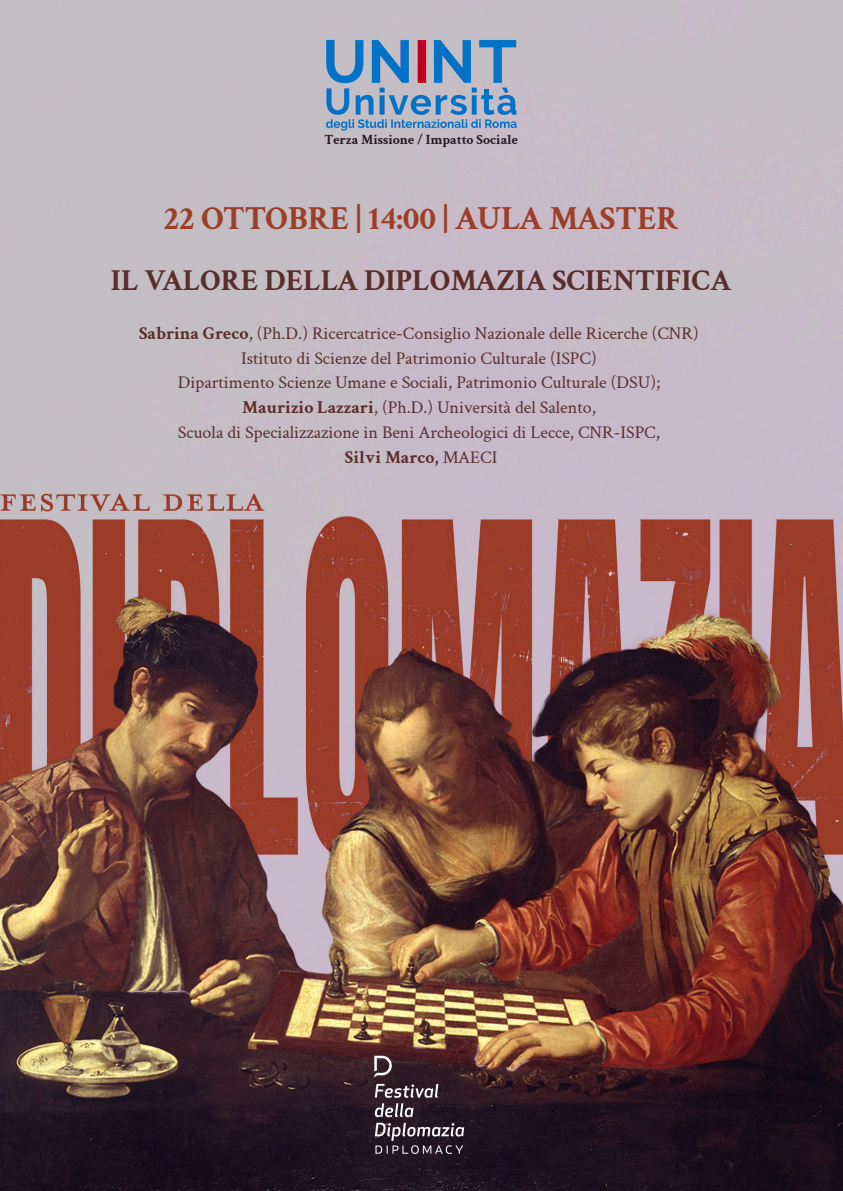
<style>
.page{position:relative;width:843px;height:1191px;background:#fff}
.page>*{position:absolute;margin:0;border:0;box-sizing:border-box;transform-origin:0 0}
.t1{font:700 33.2px "Crimson Text";color:#9d3f28}
.t2{font:700 30px "Crimson Text";color:#592e2b}
.t3{font:18px/24.7px "Crimson Text";color:#592e2b;text-align:center}
.t4{font:700 13.8px "Crimson Text";color:#291722}
.s1{font-weight:700}
</style>
<div class="page">
<img style="left:0;top:0;width:842px;height:1190px">
<img style="left:322px;top:36px;width:198px;height:96px">
<img style="left:361px;top:1046px;width:120px;height:121px">
<p class="t4" style="left:324px;top:131px;width:195px">Terza Missione / Impatto Sociale</p>
<h1 class="t1" style="left:164px;top:198px;width:516px">22 OTTOBRE | 14:00 | AULA MASTER</h1>
<h2 class="t2" style="left:111px;top:261px;width:621px">IL VALORE DELLA DIPLOMAZIA SCIENTIFICA</h2>
<p class="t3" style="left:139px;top:321px;width:561px"><span class="s1">Sabrina Greco</span>, (Ph.D.) Ricercatrice-Consiglio Nazionale delle Ricerche (CNR)<br>Istituto di Scienze del Patrimonio Culturale (ISPC)<br>Dipartimento Scienze Umane e Sociali, Patrimonio Culturale (DSU);<br><span class="s1">Maurizio Lazzari</span>, (Ph.D.) Università del Salento,<br>Scuola di Specializzazione in Beni Archeologici di Lecce, CNR-ISPC,<br><span class="s1">Silvi Marco,</span> MAECI</p>
</div>
